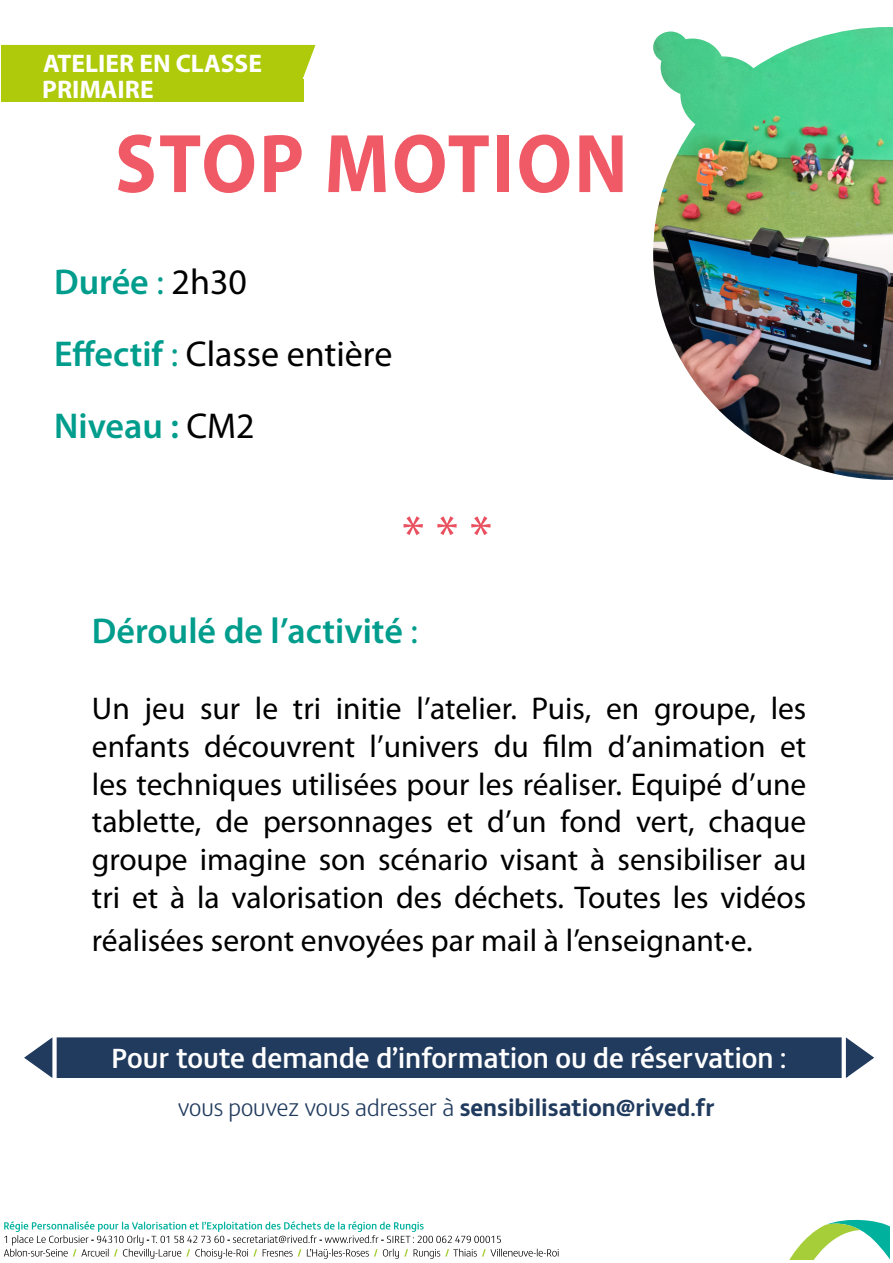
<style>
.page{position:relative;width:893px;height:1263px;background:#fff}
.page>*{position:absolute;margin:0;border:0;box-sizing:border-box;transform-origin:0 0}
.t1{font:700 84px "Myriad Pro";letter-spacing:.03em;color:#f05a67;scale:.92 1}
.t2{font:54px "Myriad Pro";color:#ea5160}
.t3{font:600 36px "Myriad Pro";color:#009d8d}
.t4{font:36px "Myriad Pro";color:#000}
.t5{font:31.5px/37.8px "Myriad Pro";color:#000;text-align:justify}
.t6{font:500 28.5px "FS Matthew Web";color:#fff}
.t7{font:700 25.5px "Myriad Pro";color:#fff}
.t8{font:700 24px "FS Matthew Web";color:#213b5e}
.s1{font-weight:400}
.s2{font-weight:400;color:#000}
.s3{font-weight:600;color:#009d8d}
.s4{color:#009d8d}
.s5{font-weight:300}
</style>
<div class="page">
<img style="left:653px;top:27px;width:240px;height:453px">
<div style="left:57px;top:1038px;width:784px;height:39px;background:#213b5e"></div>
<div style="left:57px;top:1037px;width:785px;height:41px;border:2px solid #213b5e"></div>
<svg style="left:845px;top:1037px;width:29px;height:41px"></svg>
<svg style="left:24px;top:1037px;width:29px;height:41px"></svg>
<svg style="left:4px;top:1221px;width:555px;height:38px"></svg>
<svg style="left:790px;top:1220px;width:99px;height:39px"></svg>
<div style="left:1px;top:45px;width:314px;height:35px;background:#afca0b"></div>
<div style="left:1px;top:79px;width:302px;height:22px;background:#afca0b"></div>
<p class="t7" style="left:43px;top:47px;width:220px">ATELIER EN CLASSE</p>
<p class="t7" style="left:42px;top:73px;width:113px">PRIMAIRE</p>
<p class="t1" style="left:115px;top:109px;width:559px">STOP MOTION</p>
<p class="t3" style="left:54px;top:261px;width:194px">Durée <span class="s1">:</span> <span class="s2">2h30</span></p>
<p class="t4" style="left:54px;top:332px;width:340px"><span class="s3">Effectif</span> <span class="s4">:</span> Classe entière</p>
<p class="t3" style="left:54px;top:406px;width:202px">Niveau : <span class="s2">CM2</span></p>
<p class="t2" style="left:402px;top:502px;width:92px">* * *</p>
<p class="t3" style="left:92px;top:611px;width:327px">Déroulé de l’activité <span class="s1">:</span></p>
<p class="t5" style="left:92px;top:689px;width:716px">Un jeu sur le tri initie l’atelier. Puis, en groupe, les enfants découvrent l’univers du film d’animation et les techniques utilisées pour les réaliser. Equipé d’une tablette, de personnages et d’un fond vert, chaque groupe imagine son scénario visant à sensibiliser au tri et à la valorisation des déchets. Toutes les vidéos</p>
<p class="t5" style="left:92px;top:921px;width:662px">réalisées seront envoyées par mail à l’enseignant·e.</p>
<p class="t6" style="left:112px;top:1036px;width:677px">Pour toute demande d’information ou de réservation :</p>
<p class="t8" style="left:178px;top:1089px;width:538px"><span class="s5">vous pouvez vous adresser à</span> sensibilisation@rived.fr</p>
</div>
